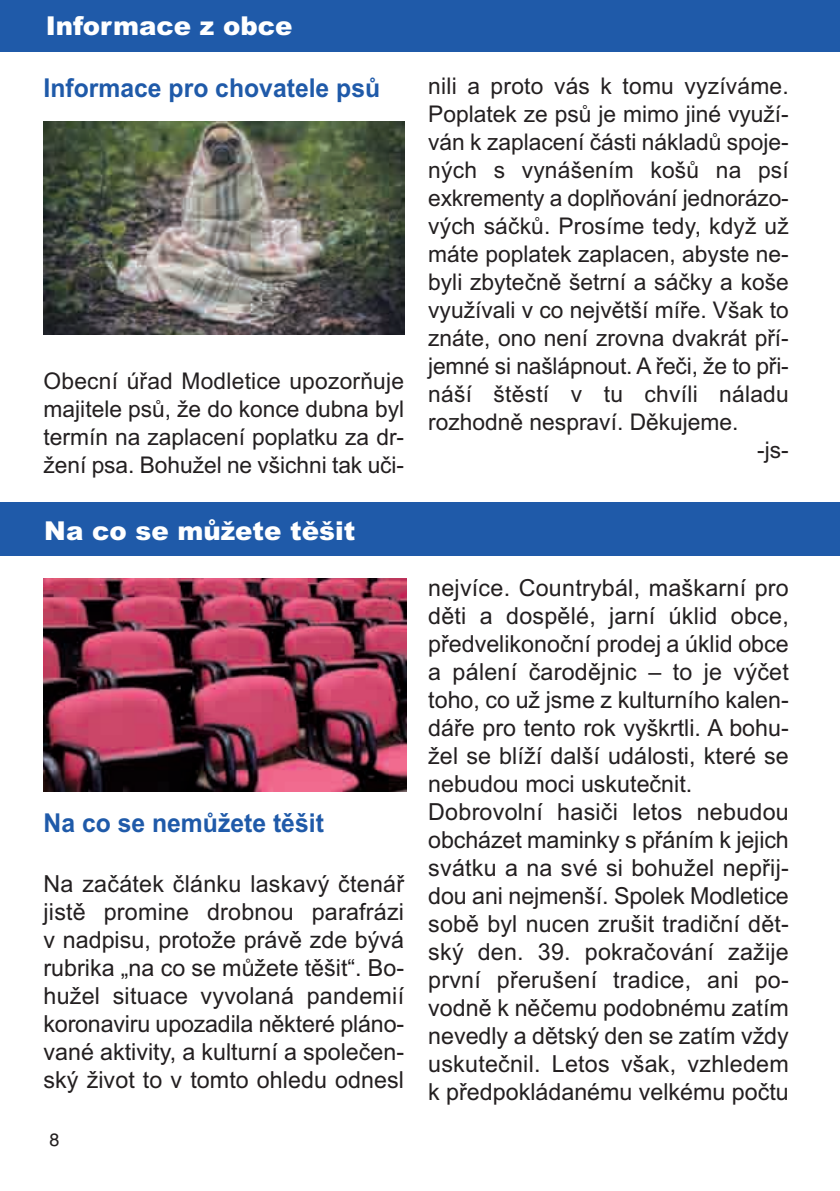
<style>
.page{position:relative;width:840px;height:1191px;background:#fff}
.page>*{position:absolute;margin:0;border:0;box-sizing:border-box;transform-origin:0 0}
.t1{font:700 26px "Arial";color:#1f5aa9;scale:.95 1}
.t2{font:900 26px "Arial";color:#fff}
.t3{font:23.6px/28px "Arial";color:#231f20;text-align:justify}
.t4{font:23px/28px "Arial";color:#231f20;text-align:justify}
.t5{font:18px "Helvetica";color:#231f20}
</style>
<div class="page">
<div style="left:0;top:0;width:839px;height:51px;background:#1f5aa9"></div>
<img style="left:44px;top:122px;width:360px;height:212px">
<div style="left:0;top:502px;width:839px;height:53px;background:#1f5aa9"></div>
<img style="left:44px;top:578px;width:362px;height:213px">
<p class="t2" style="left:46px;top:11px;width:248px">Informace z obce</p>
<p class="t1" style="left:44px;top:72px;width:355px">Informace pro chovatele psů</p>
<p class="t4" style="left:44px;top:369px;width:362px">Obecní úřad Modletice upozorňuje majitele psů, že do konce dubna byl termín na zaplacení poplatku za dr&shy;žení psa. Bohužel ne všichni tak uči-</p>
<p class="t2" style="left:44px;top:515px;width:312px">Na co se můžete těšit</p>
<p class="t1" style="left:44px;top:808px;width:296px">Na co se nemůžete těšit</p>
<p class="t3" style="left:44px;top:872px;width:362px">Na začátek článku laskavý čtenář jistě promine drobnou parafrázi v nadpisu, protože právě zde bývá rubrika „na co se můžete těšit“. Bo&shy;hužel situace vyvolaná pandemií koronaviru upozadila některé pláno&shy;vané aktivity, a kulturní a společen&shy;ský život to v tomto ohledu odnesl</p>
<p class="t5" style="left:49px;top:1133px;width:12px">8</p>
<p class="t4" style="left:428px;top:74px;width:362px">nili a proto vás k tomu vyzíváme.</p>
<p class="t4" style="left:428px;top:102px;width:362px">Poplatek ze psů je mimo jiné využí-</p>
<p class="t4" style="left:428px;top:130px;width:362px">ván k zaplacení části nákladů spoje-</p>
<p class="t4" style="left:428px;top:158px;width:362px">ných s vynášením košů na psí</p>
<p class="t4" style="left:428px;top:186px;width:362px">exkrementy a doplňování jednorázo-</p>
<p class="t4" style="left:428px;top:214px;width:362px">vých sáčků. Prosíme tedy, když už</p>
<p class="t4" style="left:428px;top:242px;width:362px">máte poplatek zaplacen, abyste ne-</p>
<p class="t4" style="left:428px;top:270px;width:362px">byli zbytečně šetrní a sáčky a koše</p>
<p class="t4" style="left:428px;top:298px;width:362px">využívali v co největší míře. Však to</p>
<p class="t4" style="left:428px;top:326px;width:362px">znáte, ono není zrovna dvakrát pří-</p>
<p class="t4" style="left:428px;top:354px;width:362px">jemné si našlápnout. A řeči, že to při-</p>
<p class="t4" style="left:428px;top:382px;width:362px">náší štěstí v tu chvíli náladu</p>
<p class="t4" style="left:428px;top:410px;width:312px">rozhodně nespraví. Děkujeme.</p>
<p class="t4" style="left:756px;top:438px;width:33px">-js-</p>
<p class="t3" style="left:428px;top:575px;width:362px;text-align:left">nejvíce. Countrybál, maškarní pro děti a dospělé, jarní úklid obce, předvelikonoční prodej a úklid obce a pálení čarodějnic – to je výčet toho, co už jsme z kulturního kalen&shy;dáře pro tento rok vyškrtli. A bohu&shy;žel se blíží další události, které se nebudou moci uskutečnit.<br>Dobrovolní hasiči letos nebudou obcházet maminky s přáním k jejich svátku a na své si bohužel nepřij&shy;dou ani nejmenší. Spolek Modletice sobě byl nucen zrušit tradiční dět&shy;ský den. 39. pokračování zažije první přerušení tradice, ani po&shy;vodně k něčemu podobnému zatím nevedly a dětský den se zatím vždy uskutečnil. Letos však, vzhledem k předpokládanému velkému počtu</p>
</div>
